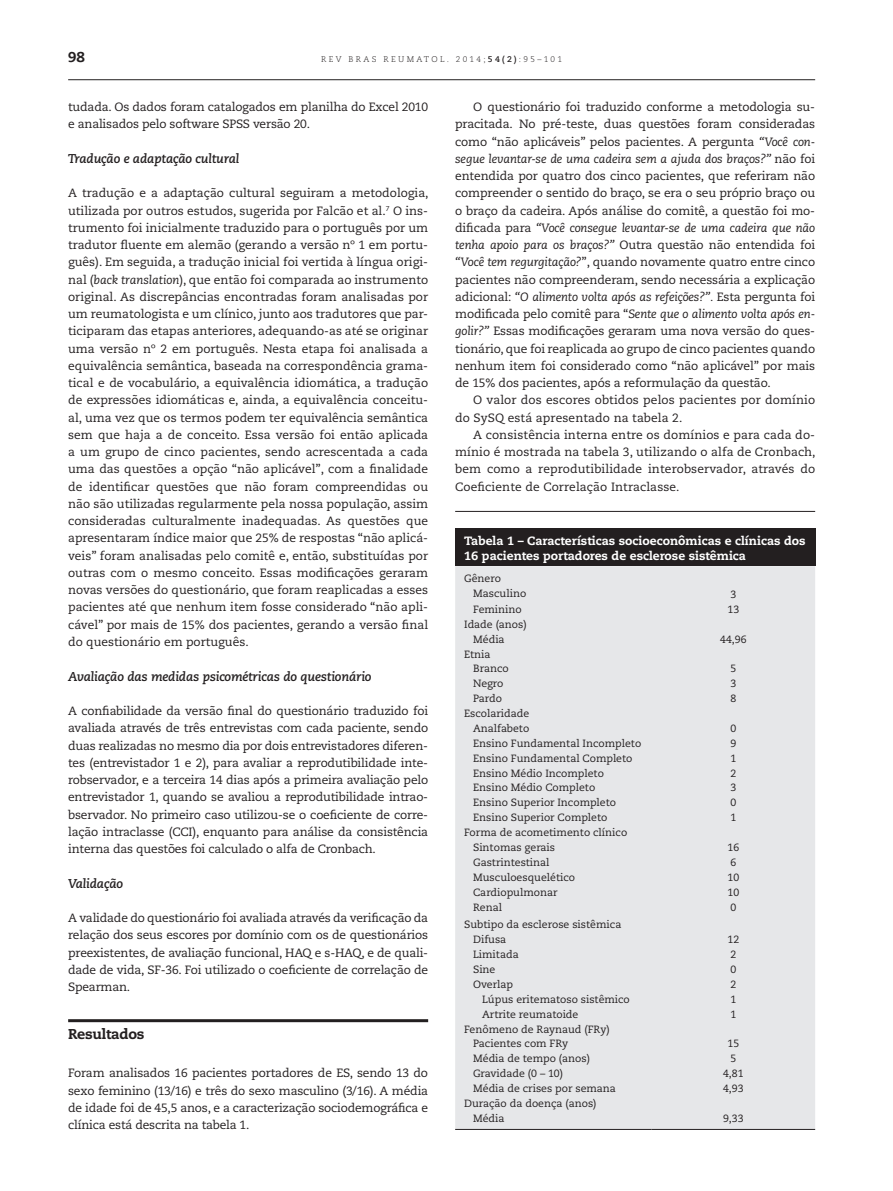
<style>
.page{position:relative;width:893px;height:1191px;background:#fff}
.page>*{position:absolute;margin:0;border:0;box-sizing:border-box;transform-origin:0 0}
.t1{font:800 14.25px "Caecilia LT Std";letter-spacing:-.015em;color:#231f20}
.t2{font:italic 700 12.75px "Caecilia LT Std";letter-spacing:-.015em;color:#231f20}
.t3{font:12px/17.2px "Caecilia LT Std";letter-spacing:-.015em;color:#231f20;text-align:justify}
.t4{font:800 12px/15px "Caecilia LT Std";color:#fff}
.t5{font:12px/17.2px "Caecilia LT Std";letter-spacing:.01em;color:#231f20}
.t6{font:10.5px/14.9px "Caecilia LT Std";color:#231f20}
.t7{font:300 8.25px "Caecilia LT Std";letter-spacing:.28em;color:#231f20}
.s1{font-weight:700}
.s2{font-style:italic}
</style>
<div class="page">
<hr style="left:68px;top:79px;width:747px;height:1px;background:#231f20">
<div style="left:455px;top:528px;width:360px;height:38px;background:#231f20"></div>
<div style="left:455px;top:566px;width:360px;height:563px;background:#e6e7e9"></div>
<hr style="left:455px;top:1129px;width:197px;height:1px;background:#231f20">
<hr style="left:652px;top:1129px;width:163px;height:1px;background:#231f20">
<hr style="left:455px;top:511px;width:360px;height:1px;background:#231f20">
<hr style="left:68px;top:1019px;width:360px;height:3px;background:#231f20">
<p class="t1" style="left:68px;top:48px;width:18px">98</p>
<p class="t7" style="left:321px;top:54px;width:242px">REV BRAS REUMATOL. 2014;<span class="s1">54(2)</span>:95–101</p>
<p class="t3" style="left:455px;top:98px;width:362px;text-indent:18px">O questionário foi traduzido conforme a metodologia su&shy;pracitada. No pré-teste, duas questões foram consideradas como “não aplicáveis” pelos pacientes. A pergunta <span class="s2">“Você con&shy;segue levantar-se de uma cadeira sem a ajuda dos braços?”</span> não foi entendida por quatro dos cinco pacientes, que referiram não compreender o sentido do braço, se era o seu próprio braço ou o braço da cadeira. Após análise do comitê, a questão foi mo&shy;dificada para <span class="s2">“Você consegue levantar-se de uma cadeira que não tenha apoio para os braços?”</span> Outra questão não entendida foi <span class="s2">“Você tem regurgitação?</span>”, quando novamente quatro entre cinco pacientes não compreenderam, sendo necessária a explicação adicional: <span class="s2">“O alimento volta após as refeições?”.</span> Esta pergunta foi modificada pelo comitê para “<span class="s2">Sente que o alimento volta após en&shy;golir?”</span> Essas modificações geraram uma nova versão do ques&shy;tionário, que foi reaplicada ao grupo de cinco pacientes quando nenhum item foi considerado como “não aplicável” por mais de 15% dos pacientes, após a reformulação da questão.</p>
<p class="t5" style="left:455px;top:392px;width:361px;text-indent:18px">O valor dos escores obtidos pelos pacientes por domínio do SySQ está apresentado na tabela 2.</p>
<p class="t3" style="left:455px;top:426px;width:362px;text-indent:18px">A consistência interna entre os domínios e para cada do&shy;mínio é mostrada na tabela 3, utilizando o alfa de Cronbach, bem como a reprodutibilidade interobservador, através do Coeficiente de Correlação Intraclasse.</p>
<p class="t3" style="left:68px;top:98px;width:361px">tudada. Os dados foram catalogados em planilha do Excel 2010 e analisados pelo software SPSS versão 20.</p>
<p class="t2" style="left:68px;top:151px;width:173px">Tradução e adaptação cultural</p>
<p class="t3" style="left:68px;top:185px;width:362px">A tradução e a adaptação cultural seguiram a metodologia, utilizada por outros estudos, sugerida por Falcão et al.<sup>7</sup> O ins&shy;trumento foi inicialmente traduzido para o português por um tradutor fluente em alemão (gerando a versão nº 1 em portu&shy;guês). Em seguida, a tradução inicial foi vertida à língua origi&shy;nal (<span class="s2">back translation</span>), que então foi comparada ao instrumento original. As discrepâncias encontradas foram analisadas por um reumatologista e um clínico, junto aos tradutores que par&shy;ticiparam das etapas anteriores, adequando-as até se originar uma versão nº 2 em português. Nesta etapa foi analisada a equivalência semântica, baseada na correspondência grama&shy;tical e de vocabulário, a equivalência idiomática, a tradução de expressões idiomáticas e, ainda, a equivalência conceitu&shy;al, uma vez que os termos podem ter equivalência semântica sem que haja a de conceito. Essa versão foi então aplicada a um grupo de cinco pacientes, sendo acrescentada a cada uma das questões a opção “não aplicável”, com a finalidade de identificar questões que não foram compreendidas ou não são utilizadas regularmente pela nossa população, assim consideradas culturalmente inadequadas. As questões que apresentaram índice maior que 25% de respostas “não aplicá&shy;veis” foram analisadas pelo comitê e, então, substituídas por outras com o mesmo conceito. Essas modificações geraram novas versões do questionário, que foram reaplicadas a esses pacientes até que nenhum item fosse considerado “não apli&shy;cável” por mais de 15% dos pacientes, gerando a versão final do questionário em português.</p>
<p class="t2" style="left:68px;top:668px;width:305px">Avaliação das medidas psicométricas do questionário</p>
<p class="t3" style="left:68px;top:702px;width:362px">A confiabilidade da versão final do questionário traduzido foi avaliada através de três entrevistas com cada paciente, sendo duas realizadas no mesmo dia por dois entrevistadores diferen&shy;tes (entrevistador 1 e 2), para avaliar a reprodutibilidade inte&shy;robservador, e a terceira 14 dias após a primeira avaliação pelo entrevistador 1, quando se avaliou a reprodutibilidade intrao&shy;bservador. No primeiro caso utilizou-se o coeficiente de corre&shy;lação intraclasse (CCI), enquanto para análise da consistência interna das questões foi calculado o alfa de Cronbach.</p>
<p class="t2" style="left:68px;top:875px;width:56px">Validação</p>
<p class="t3" style="left:68px;top:909px;width:362px">A validade do questionário foi avaliada através da verificação da relação dos seus escores por domínio com os de questionários preexistentes, de avaliação funcional, HAQ e s-HAQ, e de quali&shy;dade de vida, SF-36. Foi utilizado o coeficiente de correlação de Spearman.</p>
<p class="t1" style="left:68px;top:1025px;width:78px">Resultados</p>
<p class="t3" style="left:68px;top:1064px;width:361px">Foram analisados 16 pacientes portadores de ES, sendo 13 do sexo feminino (13/16) e três do sexo masculino (3/16). A média de idade foi de 45,5 anos, e a caracterização sociodemográfica e clínica está descrita na tabela 1.</p>
<p class="t4" style="left:464px;top:533px;width:343px">Tabela 1 – Características socioeconômicas e clínicas dos<br>16 pacientes portadores de esclerose sistêmica</p>
<p class="t6" style="left:473px;top:571px;width:55px;text-indent:-9px">Gênero<br>Masculino</p>
<p class="t6" style="left:730px;top:587px;width:7px">3</p>
<p class="t6" style="left:473px;top:602px;width:50px">Feminino</p>
<p class="t6" style="left:727px;top:602px;width:13px">13</p>
<p class="t6" style="left:473px;top:617px;width:55px;text-indent:-9px">Idade (anos)<br>Média</p>
<p class="t6" style="left:720px;top:632px;width:28px">44,96</p>
<p class="t6" style="left:473px;top:646px;width:37px;text-indent:-9px">Etnia<br>Branco</p>
<p class="t6" style="left:730px;top:661px;width:7px">5</p>
<p class="t6" style="left:473px;top:676px;width:32px">Negro</p>
<p class="t6" style="left:730px;top:676px;width:7px">3</p>
<p class="t6" style="left:473px;top:691px;width:30px">Pardo</p>
<p class="t6" style="left:730px;top:691px;width:7px">8</p>
<p class="t6" style="left:464px;top:706px;width:67px;text-align:right">Escolaridade<br>Analfabeto</p>
<p class="t6" style="left:730px;top:721px;width:7px">0</p>
<p class="t6" style="left:473px;top:736px;width:170px">Ensino Fundamental Incompleto</p>
<p class="t6" style="left:730px;top:736px;width:7px">9</p>
<p class="t6" style="left:473px;top:751px;width:161px">Ensino Fundamental Completo</p>
<p class="t6" style="left:730px;top:751px;width:7px">1</p>
<p class="t6" style="left:473px;top:765px;width:132px">Ensino Médio Incompleto</p>
<p class="t6" style="left:730px;top:765px;width:7px">2</p>
<p class="t6" style="left:473px;top:780px;width:124px">Ensino Médio Completo</p>
<p class="t6" style="left:730px;top:780px;width:7px">3</p>
<p class="t6" style="left:473px;top:795px;width:144px">Ensino Superior Incompleto</p>
<p class="t6" style="left:730px;top:795px;width:7px">0</p>
<p class="t6" style="left:473px;top:810px;width:136px">Ensino Superior Completo</p>
<p class="t6" style="left:730px;top:810px;width:7px">1</p>
<p class="t6" style="left:473px;top:825px;width:156px;text-indent:-9px">Forma de acometimento clínico<br>Sintomas gerais</p>
<p class="t6" style="left:727px;top:840px;width:13px">16</p>
<p class="t6" style="left:473px;top:855px;width:78px">Gastrintestinal</p>
<p class="t6" style="left:730px;top:855px;width:7px">6</p>
<p class="t6" style="left:473px;top:870px;width:103px">Musculoesquelético</p>
<p class="t6" style="left:727px;top:870px;width:13px">10</p>
<p class="t6" style="left:473px;top:884px;width:86px">Cardiopulmonar</p>
<p class="t6" style="left:727px;top:884px;width:13px">10</p>
<p class="t6" style="left:473px;top:899px;width:30px">Renal</p>
<p class="t6" style="left:730px;top:899px;width:7px">0</p>
<p class="t6" style="left:473px;top:917px;width:150px;text-indent:-9px">Subtipo da esclerose sistêmica<br>Difusa</p>
<p class="t6" style="left:727px;top:932px;width:13px">12</p>
<p class="t6" style="left:473px;top:947px;width:47px">Limitada</p>
<p class="t6" style="left:730px;top:947px;width:7px">2</p>
<p class="t6" style="left:473px;top:962px;width:24px">Sine</p>
<p class="t6" style="left:730px;top:962px;width:7px">0</p>
<p class="t6" style="left:473px;top:977px;width:42px">Overlap</p>
<p class="t6" style="left:730px;top:977px;width:7px">2</p>
<p class="t6" style="left:482px;top:991px;width:149px">Lúpus eritematoso sistêmico</p>
<p class="t6" style="left:730px;top:991px;width:7px">1</p>
<p class="t6" style="left:482px;top:1006px;width:98px">Artrite reumatoide</p>
<p class="t6" style="left:730px;top:1006px;width:7px">1</p>
<p class="t6" style="left:473px;top:1021px;width:138px;text-indent:-9px">Fenômeno de Raynaud (FRy)<br>Pacientes com FRy</p>
<p class="t6" style="left:727px;top:1036px;width:13px">15</p>
<p class="t6" style="left:473px;top:1051px;width:118px">Média de tempo (anos)</p>
<p class="t6" style="left:730px;top:1051px;width:7px">5</p>
<p class="t6" style="left:473px;top:1066px;width:91px">Gravidade (0 – 10)</p>
<p class="t6" style="left:723px;top:1066px;width:22px">4,81</p>
<p class="t6" style="left:473px;top:1081px;width:144px">Média de crises por semana</p>
<p class="t6" style="left:723px;top:1081px;width:22px">4,93</p>
<p class="t6" style="left:473px;top:1096px;width:125px;text-indent:-9px">Duração da doença (anos)<br>Média</p>
<p class="t6" style="left:723px;top:1111px;width:22px">9,33</p>
</div>
